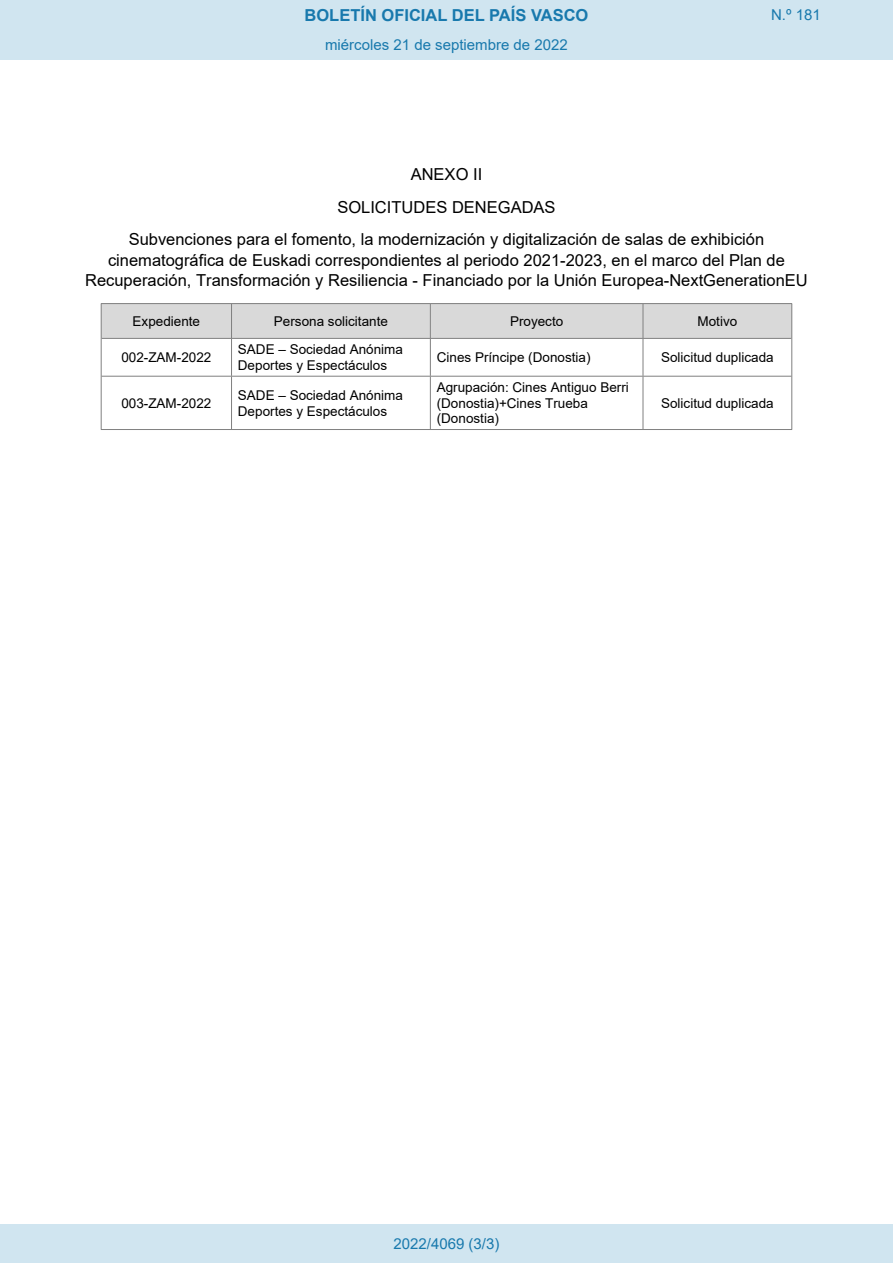
<style>
.page{position:relative;width:893px;height:1263px;background:#fff}
.page>*{position:absolute;margin:0;border:0;box-sizing:border-box;transform-origin:0 0}
.t1{font:16.5px/32.4px "Arial";color:#000;text-align:center}
.t2{font:700 16.5px "Arial";color:#1879ad}
.Paginacion_Centro{font:15px "Arial";color:#1879ad}
.t3{font:13.5px/15.5px "Arial";color:#000}
</style>
<div class="page">
<div style="left:102px;top:304px;width:129px;height:34px;background:#d9d9d9"></div>
<div style="left:232px;top:304px;width:198px;height:34px;background:#d9d9d9"></div>
<div style="left:431px;top:304px;width:212px;height:34px;background:#d9d9d9"></div>
<div style="left:643px;top:304px;width:148px;height:34px;background:#d9d9d9"></div>
<hr style="left:101px;top:304px;width:1px;height:125px;background:#808080">
<hr style="left:231px;top:304px;width:1px;height:34px;background:#808080">
<hr style="left:231px;top:339px;width:1px;height:37px;background:#808080">
<hr style="left:231px;top:377px;width:1px;height:52px;background:#808080">
<hr style="left:430px;top:304px;width:1px;height:34px;background:#808080">
<hr style="left:430px;top:339px;width:1px;height:37px;background:#808080">
<hr style="left:430px;top:377px;width:1px;height:52px;background:#808080">
<hr style="left:643px;top:304px;width:1px;height:34px;background:#808080">
<hr style="left:643px;top:339px;width:1px;height:37px;background:#808080">
<hr style="left:643px;top:377px;width:1px;height:52px;background:#808080">
<hr style="left:791px;top:304px;width:1px;height:125px;background:#808080">
<hr style="left:101px;top:303px;width:691px;height:1px;background:#808080">
<hr style="left:102px;top:338px;width:689px;height:1px;background:#808080">
<hr style="left:102px;top:376px;width:689px;height:1px;background:#808080">
<hr style="left:101px;top:429px;width:691px;height:1px;background:#808080">
<div style="left:0;top:0;width:893px;height:60px;background:#d0e5f0"></div>
<div style="left:0;top:1225px;width:893px;height:38px;background:#d0e5f0"></div>
<p class="t2" style="left:305px;top:3px;width:285px">BOLETÍN OFICIAL DEL PAÍS VASCO</p>
<p class="Paginacion_Centro" style="left:771px;top:5px;width:51px">N.º 181</p>
<p class="Paginacion_Centro" style="left:325px;top:35px;width:244px">miércoles 21 de septiembre de 2022</p>
<p class="t1" style="left:129px;top:158px;width:637px">ANEXO II<br>SOLICITUDES DENEGADAS<br>Subvenciones para el fomento, la modernización y digitalización de salas de exhibición</p>
<p class="t1" style="left:85px;top:250px;width:724px;line-height:20.5px">cinematográfica de Euskadi correspondientes al periodo 2021-2023, en el marco del Plan de<br>Recuperación, Transformación y Resiliencia - Financiado por la Unión Europea-NextGenerationEU</p>
<p class="t3" style="left:133px;top:313px;width:69px">Expediente</p>
<p class="t3" style="left:274px;top:313px;width:116px">Persona solicitante</p>
<p class="t3" style="left:510px;top:313px;width:55px">Proyecto</p>
<p class="t3" style="left:697px;top:313px;width:41px">Motivo</p>
<p class="t3" style="left:121px;top:350px;width:92px">002-ZAM-2022</p>
<p class="t3" style="left:238px;top:342px;width:167px">SADE – Sociedad Anónima<br>Deportes y Espectáculos</p>
<p class="t3" style="left:437px;top:350px;width:155px">Cines Príncipe (Donostia)</p>
<p class="t3" style="left:661px;top:350px;width:114px">Solicitud duplicada</p>
<p class="t3" style="left:121px;top:395px;width:92px">003-ZAM-2022</p>
<p class="t3" style="left:238px;top:387px;width:167px">SADE – Sociedad Anónima<br>Deportes y Espectáculos</p>
<p class="t3" style="left:437px;top:380px;width:194px">Agrupación: Cines Antiguo Berri (Donostia)+Cines Trueba (Donostia)</p>
<p class="t3" style="left:661px;top:395px;width:114px">Solicitud duplicada</p>
<p class="Paginacion_Centro" style="left:393px;top:1234px;width:107px">2022/4069 (3/3)</p>
</div>
